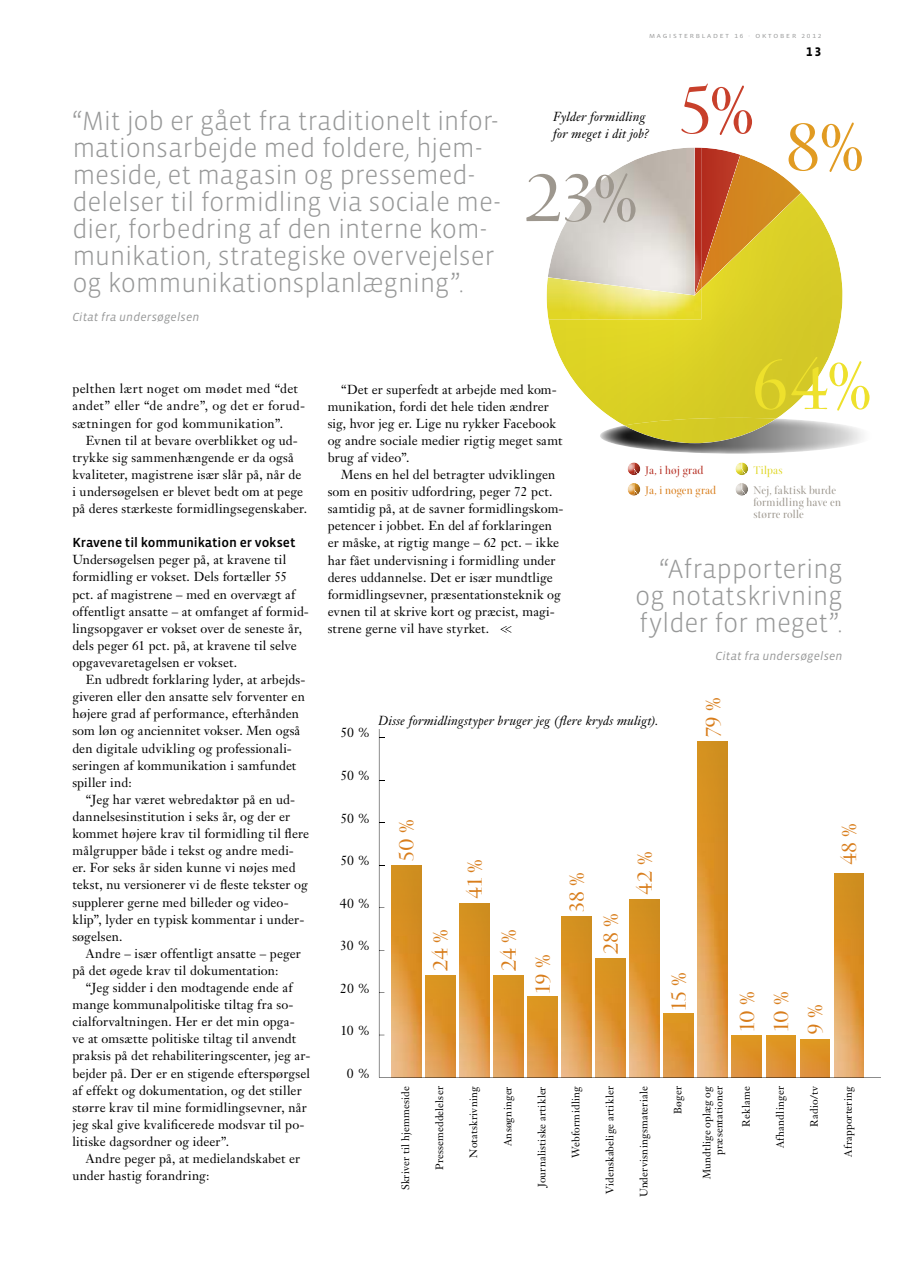
<style>
.page{position:relative;width:915px;height:1263px;background:#fff}
.page>*{position:absolute;margin:0;border:0;box-sizing:border-box;transform-origin:0 0}
.t1{font:72.9px "Arepo";color:#eee12c}
.t2{font:72.9px "Arepo";color:#9d978e}
.t3{font:72.9px "Arepo";color:#c8402b}
.t4{font:72.9px "Arepo";color:#e19b22}
.t5{font:300 27px/27px "Vista Sans OT";letter-spacing:-.01em;color:#979898}
.t6{font:22.2px/34px "Arepo";letter-spacing:-.01em;color:#d87d1b}
.t7{font:500 13.5px "Vista Sans OT";letter-spacing:-.005em;color:#000}
.t8{font:13.35px "Janson Text";letter-spacing:-.02em;color:#000}
.t9{font:12.9px/17.1px "Janson Text";letter-spacing:.01em;color:#000}
.t10{font:italic 12.9px/17.1px "Janson Text";letter-spacing:.015em;color:#000}
.t11{font:700 12.75px "Vista Sans OT";color:#000}
.t12{font:12px/12px "Arepo";letter-spacing:.015em;color:#9d978e}
.t13{font:italic 12px "Vista Sans OT";letter-spacing:.01em;color:#979898}
.t14{font:12px "Arepo";letter-spacing:.005em;color:#d87d1b}
.t15{font:12px "Arepo";letter-spacing:.015em;color:#b3281b}
.t16{font:12px "Arepo";letter-spacing:.025em;color:#dfd624}
.t17{font:10.5px/12px "Janson Text";letter-spacing:.015em;color:#000;text-align:right}
.t18{font:10.5px "Janson Text";letter-spacing:.035em;color:#000}
.t19{font:6px "Vista Sans OT";letter-spacing:.25em;color:#979898;scale:1.2 1}
</style>
<div class="page">
<img style="left:600px;top:425px;width:263px;height:29px">
<img style="left:588px;top:148px;width:113px;height:45px">
<img style="left:548px;top:193px;width:294px;height:232px">
<img style="left:624px;top:418px;width:152px;height:25px">
<img style="left:546px;top:277px;width:155px;height:42px">
<img style="left:701px;top:155px;width:99px;height:134px">
<img style="left:694px;top:275px;width:7px;height:20px">
<img style="left:701px;top:148px;width:39px;height:127px">
<svg style="left:627px;top:462px;width:13px;height:13px"></svg>
<svg style="left:627px;top:483px;width:13px;height:13px"></svg>
<img style="left:391px;top:865px;width:30px;height:212px">
<img style="left:425px;top:975px;width:30px;height:102px">
<img style="left:459px;top:903px;width:30px;height:174px">
<img style="left:493px;top:975px;width:30px;height:102px">
<img style="left:527px;top:997px;width:30px;height:80px">
<img style="left:561px;top:916px;width:30px;height:161px">
<img style="left:595px;top:958px;width:30px;height:119px">
<img style="left:629px;top:899px;width:30px;height:178px">
<img style="left:663px;top:1014px;width:30px;height:63px">
<img style="left:697px;top:742px;width:30px;height:335px">
<img style="left:731px;top:1035px;width:30px;height:42px">
<img style="left:766px;top:1035px;width:29px;height:42px">
<img style="left:800px;top:1039px;width:29px;height:38px">
<img style="left:834px;top:873px;width:29px;height:204px">
<hr style="left:379px;top:729px;width:1px;height:348px;background:#000">
<hr style="left:379px;top:1077px;width:501px;height:1px;background:#000">
<svg style="left:500px;top:626px;width:11px;height:7px"></svg>
<svg style="left:735px;top:462px;width:13px;height:13px"></svg>
<svg style="left:735px;top:483px;width:13px;height:13px"></svg>
<p class="t5" style="left:72px;top:109px;width:429px">“Mit job er gået fra traditionelt infor&shy;mationsarbejde med foldere, hjem&shy;meside, et magasin og pressemed&shy;delelser til formidling via sociale me&shy;dier, forbedring af den interne kom&shy;munikation, strategiske overvejelser og kommunikationsplanlægning”.</p>
<p class="t13" style="left:72px;top:311px;width:128px">Citat fra undersøgelsen</p>
<p class="t19" style="left:648px;top:33px;width:145px">MAGISTERBLADET 16 · OKTOBER 2012</p>
<p class="t11" style="left:805px;top:47px;width:17px">13</p>
<p class="t10" style="left:553px;top:110px;width:97px">Fylder formidling for meget i dit job?</p>
<h1 class="t2" style="left:525px;top:169px;width:114px">23%</h1>
<h1 class="t3" style="left:680px;top:81px;width:76px">5%</h1>
<h1 class="t4" style="left:784px;top:118px;width:81px">8%</h1>
<p class="t9" style="left:72px;top:382px;width:234px">pelthen lært noget om mødet med “det andet” eller “de andre”, og det er forud&shy;sætningen for god kommunikation”.</p>
<p class="t9" style="left:72px;top:433px;width:236px;text-indent:14px">Evnen til at bevare overblikket og ud&shy;trykke sig sammenhængende er da også kvaliteter, magistrene især slår på, når de i undersøgelsen er blevet bedt om at pege på deres stærkeste formidlingsegenskaber.</p>
<p class="t7" style="left:72px;top:536px;width:224px">Kravene til kommunikation er vokset</p>
<p class="t9" style="left:72px;top:553px;width:238px">Undersøgelsen peger på, at kravene til formidling er vokset. Dels fortæller 55 pct. af magistrene – med en overvægt af offentligt ansatte – at omfanget af formid&shy;lingsopgaver er vokset over de seneste år, dels peger 61 pct. på, at kravene til selve opgavevaretagelsen er vokset.</p>
<p class="t9" style="left:72px;top:672px;width:235px;text-indent:14px">En udbredt forklaring lyder, at arbejds&shy;giveren eller den ansatte selv forventer en højere grad af performance, efterhånden som løn og anciennitet vokser. Men også den digitale udvikling og professionali&shy;seringen af kommunikation i samfundet spiller ind:</p>
<p class="t9" style="left:72px;top:792px;width:238px;text-indent:14px">“Jeg har været webredaktør på en ud&shy;dannelsesinstitution i seks år, og der er kommet højere krav til formidling til flere målgrupper både i tekst og andre medi&shy;er. For seks år siden kunne vi nøjes med tekst, nu versionerer vi de fleste tekster og supplerer gerne med billeder og video&shy;klip”, lyder en typisk kommentar i under&shy;søgelsen.</p>
<p class="t9" style="left:72px;top:946px;width:230px;text-indent:14px">Andre – især offentligt ansatte – peger på det øgede krav til dokumentation:</p>
<p class="t9" style="left:72px;top:980px;width:240px;text-indent:14px">“Jeg sidder i den modtagende ende af mange kommunalpolitiske tiltag fra so&shy;cialforvaltningen. Her er det min opga-<br>ve at omsætte politiske tiltag til anvendt praksis på det rehabiliteringscenter, jeg ar&shy;bejder på. Der er en stigende efterspørgsel af effekt og dokumentation, og det stiller større krav til mine formidlingsevner, når jeg skal give kvalificerede modsvar til po&shy;litiske dagsordner og ideer”.</p>
<p class="t9" style="left:72px;top:1151px;width:229px;text-indent:14px">Andre peger på, at medielandskabet er under hastig forandring:</p>
<h1 class="t1" style="left:750px;top:357px;width:123px">64%</h1>
<p class="t9" style="left:327px;top:382px;width:236px;text-indent:14px">“Det er superfedt at arbejde med kom&shy;munikation, fordi det hele tiden ændrer sig, hvor jeg er. Lige nu rykker Facebook og andre sociale medier rigtig meget samt brug af video”.</p>
<p class="t9" style="left:327px;top:467px;width:237px;text-indent:14px">Mens en hel del betragter udviklingen som en positiv udfordring, peger 72 pct. samtidig på, at de savner formidlingskom&shy;petencer i jobbet. En del af forklaringen er måske, at rigtig mange – 62 pct. – ikke har fået undervisning i formidling under deres uddannelse. Det er især mundtlige formidlingsevner, præsentationsteknik og evnen til at skrive kort og præcist, magi&shy;strene gerne vil have styrket.</p>
<p class="t16" style="left:753px;top:465px;width:31px">Tilpas</p>
<p class="t15" style="left:645px;top:465px;width:59px">Ja, i høj grad</p>
<p class="t14" style="left:645px;top:485px;width:72px">Ja, i nogen grad</p>
<p class="t12" style="left:753px;top:486px;width:89px">Nej, faktisk burde formidling have en større rolle</p>
<h2 class="t5" style="left:634px;top:556px;width:209px;text-align:justify;text-indent:25px">“Afrapportering og notatskrivning fylder for meget”.</h2>
<p class="t13" style="left:715px;top:650px;width:128px">Citat fra undersøgelsen</p>
<p class="t8" style="left:340px;top:727px;width:31px">50 %</p>
<p class="t10" style="left:378px;top:713px;width:281px">Disse formidlingstyper bruger jeg (flere kryds muligt).</p>
<p class="t8" style="left:340px;top:770px;width:31px">50 %</p>
<p class="t8" style="left:340px;top:812px;width:31px">50 %</p>
<p class="t8" style="left:340px;top:855px;width:31px">50 %</p>
<p class="t8" style="left:339px;top:897px;width:32px">40 %</p>
<p class="t8" style="left:340px;top:940px;width:31px">30 %</p>
<p class="t8" style="left:340px;top:982px;width:32px">20 %</p>
<h3 class="t6" style="left:392px;top:861px;width:43px;rotate:-90deg">50 %</h3>
<h3 class="t6" style="left:426px;top:971px;width:44px;rotate:-90deg">24 %</h3>
<h3 class="t6" style="left:460px;top:899px;width:42px;rotate:-90deg">41 %</h3>
<h3 class="t6" style="left:494px;top:992px;width:65px;text-indent:21px;rotate:-90deg">24 %<br>19 %</h3>
<h3 class="t6" style="left:562px;top:912px;width:41px;rotate:-90deg">38 %</h3>
<h3 class="t6" style="left:596px;top:954px;width:43px;rotate:-90deg">28 %</h3>
<h3 class="t6" style="left:630px;top:895px;width:45px;rotate:-90deg">42 %</h3>
<p class="t8" style="left:340px;top:1025px;width:31px">10 %</p>
<h3 class="t6" style="left:664px;top:1009px;width:39px;rotate:-90deg">15 %</h3>
<h3 class="t6" style="left:698px;top:737px;width:42px;rotate:-90deg">79 %</h3>
<h3 class="t6" style="left:834px;top:865px;width:43px;rotate:-90deg">48 %</h3>
<h3 class="t6" style="left:732px;top:1035px;width:45px;text-align:justify;rotate:-90deg">10 % 10 % 9 %</h3>
<p class="t8" style="left:347px;top:1067px;width:25px">0 %</p>
<p class="t17" style="left:400px;top:1190px;width:105px;rotate:-90deg">Skriver til hjemmeside</p>
<p class="t17" style="left:434px;top:1170px;width:85px;rotate:-90deg">Pressemeddelelser</p>
<p class="t17" style="left:468px;top:1157px;width:73px;rotate:-90deg">Notatskrivning</p>
<p class="t17" style="left:502px;top:1146px;width:61px;rotate:-90deg">Ansøgninger</p>
<p class="t18" style="left:537px;top:1187px;width:102px;rotate:-90deg">Journalistiske artikler</p>
<p class="t17" style="left:570px;top:1158px;width:73px;rotate:-90deg">Webformidling</p>
<p class="t17" style="left:604px;top:1194px;width:109px;rotate:-90deg">Videnskabelige artikler</p>
<p class="t17" style="left:638px;top:1197px;width:112px;rotate:-90deg">Undervisningsmateriale</p>
<p class="t17" style="left:672px;top:1114px;width:29px;rotate:-90deg">Bøger</p>
<p class="t17" style="left:701px;top:1179px;width:94px;rotate:-90deg">Mundtlige oplæg og præsentationer</p>
<p class="t17" style="left:740px;top:1126px;width:42px;rotate:-90deg">Reklame</p>
<p class="t17" style="left:774px;top:1148px;width:64px;rotate:-90deg">Afhandlinger</p>
<p class="t17" style="left:808px;top:1126px;width:42px;rotate:-90deg">Radio/tv</p>
<p class="t17" style="left:842px;top:1156px;width:72px;rotate:-90deg">Afrapportering</p>
</div>
